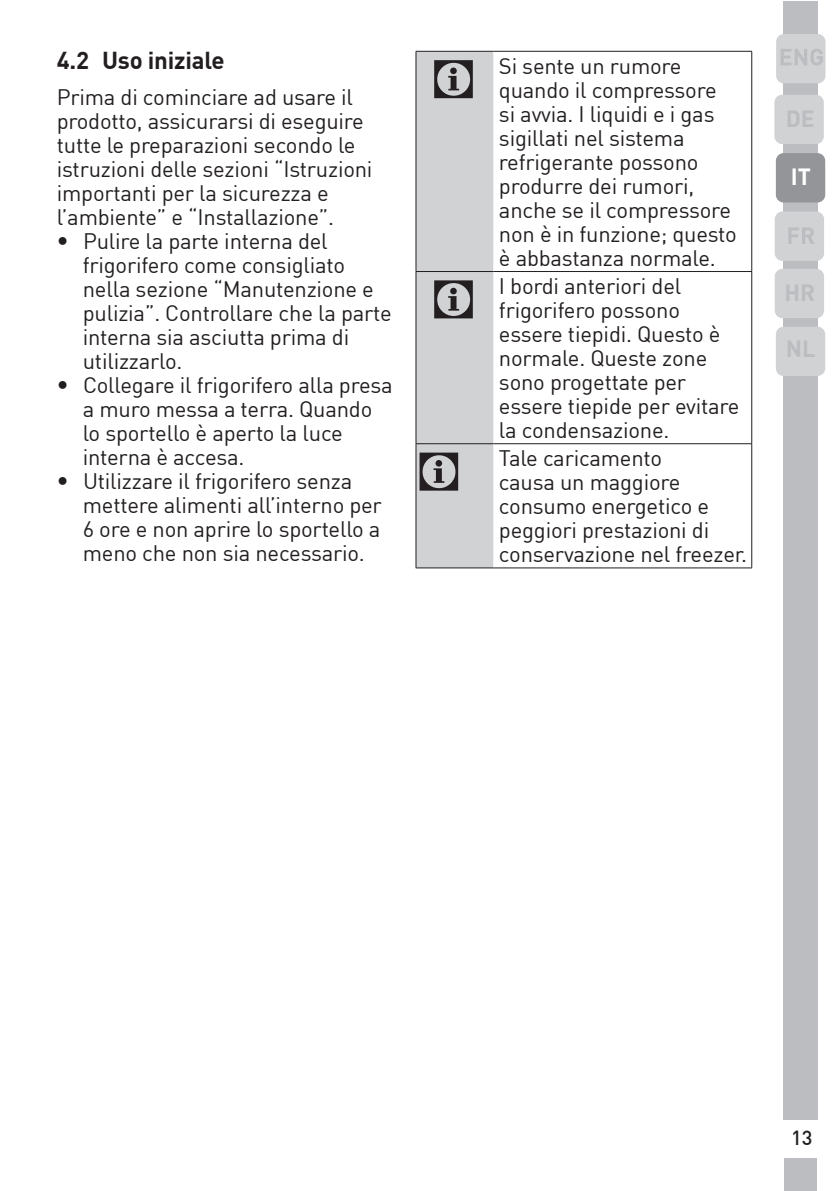
<style>
.page{position:relative;width:840px;height:1191px;background:#fff}
.page>*{position:absolute;margin:0;border:0;box-sizing:border-box;transform-origin:0 0}
.t1{font:56px "ZIWARNUN";color:#231f20}
.t2{font:700 24px "Grundig DIN";letter-spacing:-.01em;color:#231f20}
.t3{font:700 23px "Grundig DIN";color:#bcbdc0}
.t4{font:700 23px "Grundig DIN";color:#fff}
.t5{font:22px/24px "Grundig DIN";letter-spacing:-.01em;color:#231f20}
.t6{font:20px "Grundig DIN Medium";color:#231f20}
.s1{font-weight:700;font-size:24px}
</style>
<div class="page">
<div style="left:783px;top:1px;width:34px;height:1119px;background:#bcbdc0"></div>
<div style="left:784px;top:1158px;width:32px;height:33px;background:#bcbdc0"></div>
<div style="left:774px;top:95px;width:49px;height:49px;background:#d1d2d4;border-radius:8px"></div>
<div style="left:775px;top:153px;width:49px;height:49px;background:#939598;border-radius:8px"></div>
<div style="left:774px;top:211px;width:49px;height:50px;background:#d1d2d4;border-radius:8px"></div>
<div style="left:774px;top:269px;width:49px;height:49px;background:#d1d2d4;border-radius:8px"></div>
<div style="left:775px;top:327px;width:49px;height:49px;background:#d1d2d4;border-radius:8px"></div>
<svg style="left:788px;top:227px;width:26px;height:17px"></svg>
<div style="left:775px;top:34px;width:50px;height:49px;background:#d1d2d4;border-radius:8px"></div>
<svg style="left:781px;top:49px;width:41px;height:16px"></svg>
<div style="left:416px;top:52px;width:77px;height:515px;background:#d1d2d4"></div>
<hr style="left:415px;top:52px;width:1px;height:219px;background:#231f20">
<hr style="left:751px;top:52px;width:1px;height:219px;background:#231f20">
<hr style="left:415px;top:272px;width:1px;height:171px;background:#231f20">
<hr style="left:751px;top:272px;width:1px;height:171px;background:#231f20">
<hr style="left:415px;top:444px;width:1px;height:123px;background:#231f20">
<hr style="left:751px;top:444px;width:1px;height:123px;background:#231f20">
<hr style="left:415px;top:443px;width:78px;height:1px;background:#231f20">
<hr style="left:493px;top:443px;width:258px;height:1px;background:#231f20">
<hr style="left:415px;top:51px;width:78px;height:1px;background:#231f20">
<hr style="left:493px;top:51px;width:258px;height:1px;background:#231f20">
<hr style="left:415px;top:271px;width:78px;height:1px;background:#231f20">
<hr style="left:493px;top:271px;width:258px;height:1px;background:#231f20">
<hr style="left:415px;top:567px;width:78px;height:1px;background:#231f20">
<hr style="left:493px;top:567px;width:258px;height:1px;background:#231f20">
<p class="t2" style="left:57px;top:45px;width:169px">4.2 Uso iniziale</p>
<p class="t5" style="left:57px;top:84px;width:317px">Prima di cominciare ad usare il prodotto, assicurarsi di eseguire tutte le preparazioni secondo le istruzioni delle sezioni “Istruzioni importanti per la sicurezza e l’ambiente” e “Installazione”.</p>
<p class="t5" style="left:83px;top:229px;width:310px;text-indent:-26px"><span class="s1">•</span> Pulire la parte interna del frigorifero come consigliato nella sezione “Manutenzione e pulizia”. Controllare che la parte interna sia asciutta prima di utilizzarlo.</p>
<p class="t5" style="left:83px;top:373px;width:311px;text-indent:-26px"><span class="s1">•</span> Collegare il frigorifero alla presa a muro messa a terra. Quando lo sportello è aperto la luce interna è accesa.</p>
<p class="t5" style="left:83px;top:469px;width:300px;text-indent:-26px"><span class="s1">•</span> Utilizzare il frigorifero senza mettere alimenti all’interno per<br>6 ore e non aprire lo sportello a meno che non sia necessario.</p>
<h1 class="t1" style="left:430px;top:50px;width:49px">C</h1>
<p class="t5" style="left:498px;top:53px;width:239px">Si sente un rumore quando il compressore si avvia. I liquidi e i gas sigillati nel sistema refrigerante possono produrre dei rumori, anche se il compressore non è in funzione; questo è abbastanza normale.</p>
<h1 class="t1" style="left:430px;top:270px;width:49px">C</h1>
<p class="t5" style="left:498px;top:274px;width:242px">I bordi anteriori del frigorifero possono essere tiepidi. Questo è normale. Queste zone sono progettate per essere tiepide per evitare la condensazione.</p>
<h1 class="t1" style="left:416px;top:442px;width:49px">C</h1>
<p class="t5" style="left:498px;top:446px;width:249px">Tale caricamento<br>causa un maggiore consumo energetico e peggiori prestazioni di conservazione nel freezer.</p>
<p class="t3" style="left:785px;top:103px;width:31px">DE</p>
<p class="t4" style="left:790px;top:162px;width:22px">IT</p>
<p class="t3" style="left:784px;top:278px;width:32px">HR</p>
<p class="t3" style="left:785px;top:334px;width:31px">NL</p>
<p class="t6" style="left:790px;top:1124px;width:23px">13</p>
</div>
